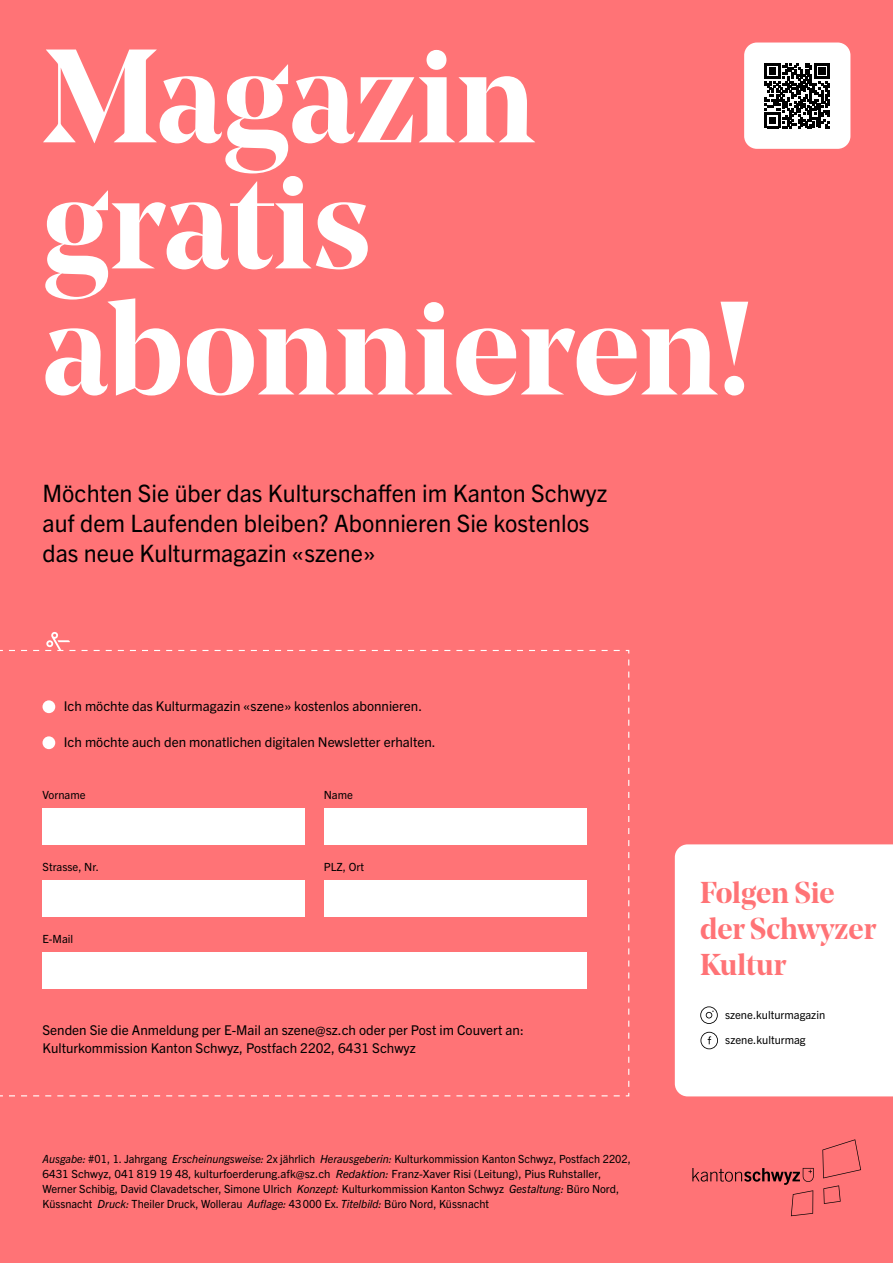
<style>
.page{position:relative;width:893px;height:1263px;background:#ff7376}
.page>*{position:absolute;margin:0;border:0;box-sizing:border-box;transform-origin:0 0}
.t1{font:600 132px/126px "Noe Display";color:#fff}
.t2{font:600 30px/36px "Noe Display";letter-spacing:-.005em;color:#ff7376}
.t3{font:24px/30px "Trade Gothic Next LT Pro";color:#000}
.t4{font:13.5px/18px "Trade Gothic Next LT Pro";color:#000}
.t5{font:11.25px/15px "Trade Gothic Next LT Pro";color:#000}
.s1{font-style:italic}
</style>
<div class="page">
<svg style="left:692px;top:1139px;width:169px;height:77px"></svg>
<svg style="left:0;top:650px;width:630px;height:447px"></svg>
<div style="left:43px;top:700px;width:12px;height:13px;background:#fff;border-radius:50%"></div>
<div style="left:43px;top:736px;width:12px;height:13px;background:#fff;border-radius:50%"></div>
<div style="left:43px;top:808px;width:262px;height:36px;background:#fff"></div>
<div style="left:43px;top:880px;width:262px;height:36px;background:#fff"></div>
<div style="left:43px;top:952px;width:544px;height:36px;background:#fff"></div>
<div style="left:324px;top:808px;width:263px;height:36px;background:#fff"></div>
<div style="left:324px;top:880px;width:263px;height:36px;background:#fff"></div>
<svg style="left:0;top:632px;width:620px;height:19px"></svg>
<div style="left:744px;top:43px;width:106px;height:106px;background:#fff;border-radius:13px"></div>
<svg style="left:765px;top:63px;width:65px;height:65px"></svg>
<div style="left:675px;top:844px;width:218px;height:252px;background:#fff"></div>
<svg style="left:700px;top:1006px;width:18px;height:18px"></svg>
<svg style="left:700px;top:1032px;width:18px;height:17px"></svg>
<h1 class="t1" style="left:43px;top:29px;width:711px">Magazin gratis abonnieren!</h1>
<h3 class="t3" style="left:43px;top:477px;width:566px">Möchten Sie über das Kulturschaffen im Kanton Schwyz auf dem Laufenden bleiben? Abonnieren Sie kostenlos das neue Kulturmagazin «szene»</h3>
<p class="t4" style="left:64px;top:696px;width:360px">Ich möchte das Kulturmagazin «szene» kostenlos abonnieren.</p>
<p class="t4" style="left:64px;top:732px;width:373px">Ich möchte auch den monatlichen digitalen Newsletter erhalten.</p>
<p class="t5" style="left:43px;top:787px;width:45px">Vorname</p>
<p class="t5" style="left:43px;top:859px;width:58px">Strasse, Nr.</p>
<p class="t5" style="left:43px;top:931px;width:32px">E-Mail</p>
<p class="t5" style="left:324px;top:787px;width:31px">Name</p>
<p class="t5" style="left:324px;top:859px;width:42px">PLZ, Ort</p>
<p class="t4" style="left:43px;top:1020px;width:483px">Senden Sie die Anmeldung per E-Mail an szene@sz.ch oder per Post im Couvert an:<br>Kulturkommission Kanton Schwyz, Postfach 2202, 6431 Schwyz</p>
<p class="t5" style="left:43px;top:1150px;width:590px"><span class="s1">Ausgabe:</span> #01, 1. Jahrgang <span class="s1">Erscheinungsweise:</span> 2x jährlich <span class="s1">Herausgeberin:</span> Kulturkommission Kanton Schwyz, Postfach 2202, 6431 Schwyz, 041 819 19 48, kulturfoerderung.afk@sz.ch <span class="s1">Redaktion:</span> Franz-Xaver Risi (Leitung), Pius Ruhstaller, Werner Schibig, David Clavadetscher, Simone Ulrich <span class="s1">Konzept:</span> Kulturkommission Kanton Schwyz <span class="s1">Gestaltung:</span> Büro Nord, Küssnacht <span class="s1">Druck:</span> Theiler Druck, Wollerau <span class="s1">Auflage:</span> 43000 Ex. <span class="s1">Titelbild:</span> Büro Nord, Küssnacht</p>
<h2 class="t2" style="left:700px;top:873px;width:178px">Folgen Sie der Schwyzer<br>Kultur</h2>
<p class="t5" style="left:725px;top:1007px;width:102px">szene.kulturmagazin</p>
<p class="t5" style="left:725px;top:1032px;width:82px">szene.kulturmag</p>
</div>
